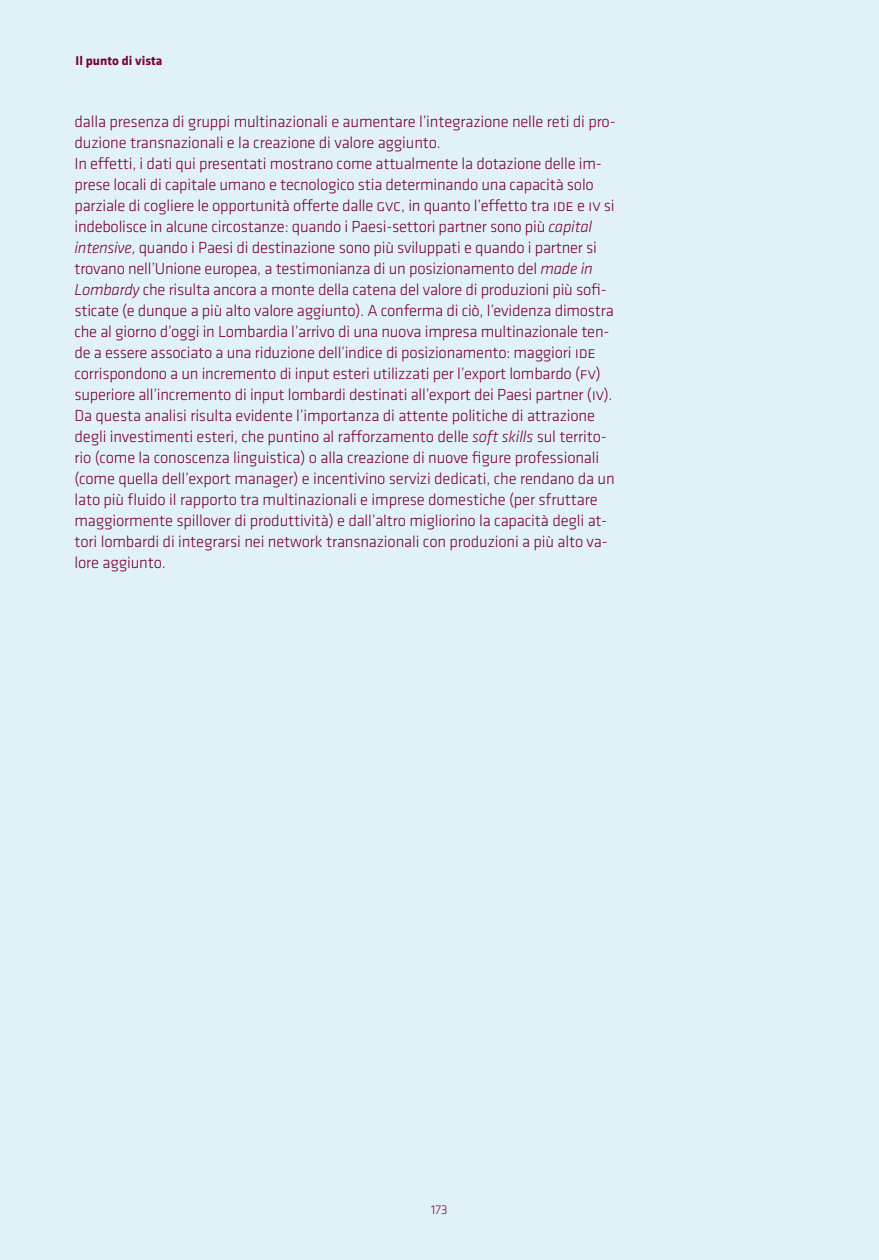
<style>
.page{position:relative;width:879px;height:1260px;background:#fff}
.page>*{position:absolute;margin:0;border:0;box-sizing:border-box;transform-origin:0 0}
.t1{font:300 16.62px/21px "Klavika";letter-spacing:-.015em;color:#7a003b}
.t2{font:700 13.12px "Klavika";color:#7a003b}
.t3{font:300 13.12px "Klavika";color:#7a003b}
.s1{font-style:italic}
</style>
<div class="page">
<div style="left:0;top:0;width:878px;height:1260px;background:#e1f2f7"></div>
<p class="t2" style="left:76px;top:55px;width:88px">Il punto di vista</p>
<p class="t1" style="left:74px;top:113px;width:542px">dalla presenza di gruppi multinazionali e aumentare l’integrazione nelle reti di pro&shy;duzione transnazionali e la creazione di valore aggiunto.<br>In effetti, i dati qui presentati mostrano come attualmente la dotazione delle im&shy;prese locali di capitale umano e tecnologico stia determinando una capacità solo parziale di cogliere le opportunità offerte dalle gvc, in quanto l’effetto tra ide e iv si indebolisce in alcune circostanze: quando i Paesi-settori partner sono più <span class="s1">capital intensive</span>, quando i Paesi di destinazione sono più sviluppati e quando i partner si trovano nell’Unione europea, a testimonianza di un posizionamento del <span class="s1">made in Lombardy</span> che risulta ancora a monte della catena del valore di produzioni più sofi&shy;sticate (e dunque a più alto valore aggiunto). A conferma di ciò, l’evidenza dimostra che al giorno d’oggi in Lombardia l’arrivo di una nuova impresa multinazionale ten&shy;de a essere associato a una riduzione dell’indice di posizionamento: maggiori ide corrispondono a un incremento di input esteri utilizzati per l’export lombardo (fv) superiore all’incremento di input lombardi destinati all’export dei Paesi partner (iv).<br>Da questa analisi risulta evidente l’importanza di attente politiche di attrazione degli investimenti esteri, che puntino al rafforzamento delle <span class="s1">soft skills</span> sul territo&shy;rio (come la conoscenza linguistica) o alla creazione di nuove figure professionali (come quella dell’export manager) e incentivino servizi dedicati, che rendano da un lato più fluido il rapporto tra multinazionali e imprese domestiche (per sfruttare maggiormente spillover di produttività) e dall’altro migliorino la capacità degli at&shy;tori lombardi di integrarsi nei network transnazionali con produzioni a più alto va&shy;lore aggiunto.</p>
<p class="t3" style="left:431px;top:1204px;width:18px">173</p>
</div>
